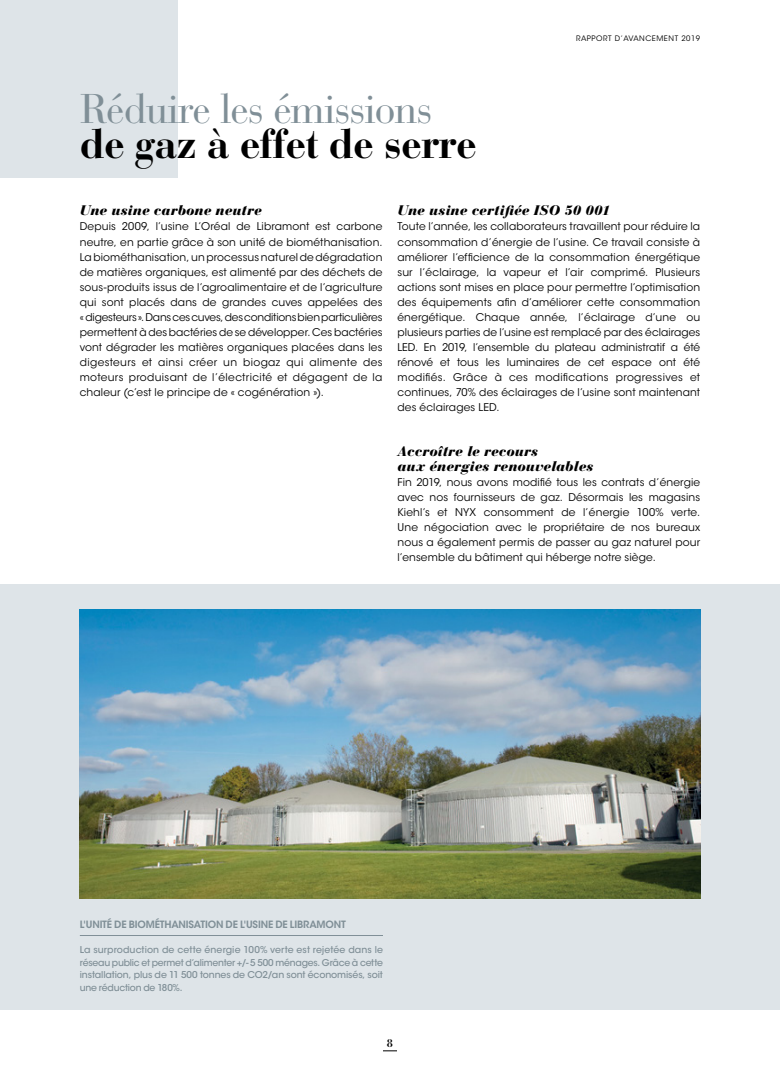
<style>
.page{position:relative;width:780px;height:1081px;background:#fff}
.page>*{position:absolute;margin:0;border:0;box-sizing:border-box;transform-origin:0 0}
.t1{font:41.25px "Bauer Bodoni Std";letter-spacing:-.025em;color:#808f97}
.t2{font:700 41.25px "Bauer Bodoni Std";letter-spacing:-.02em;color:#000}
.t3{font:italic 900 13.75px/15px "Bauer Bodoni Std";color:#000}
.t4{font:700 11px "Bauer Bodoni Std";color:#000}
.t5{font:10.62px/15px "ITC Avant Garde Std";letter-spacing:.015em;color:#000;text-align:justify}
.t6{font:600 10px "ITC Avant Garde Std";letter-spacing:-.015em;color:#808f97}
.t7{font:500 9.38px/12.5px "ITC Avant Garde Std";letter-spacing:-.015em;color:#808f97;text-align:justify}
.t8{font:7.5px "ITC Avant Garde Std";letter-spacing:.07em;color:#000}
</style>
<div class="page">
<div style="left:0;top:0;width:177px;height:177px;background:#dee4e8"></div>
<div style="left:0;top:585px;width:780px;height:425px;background:#dee4e8"></div>
<hr style="left:80px;top:935px;width:303px;height:1px;background:#808f97">
<img style="left:79px;top:609px;width:621px;height:289px">
<svg style="left:383px;top:1050px;width:14px;height:1px"></svg>
<p class="t8" style="left:576px;top:34px;width:126px">RAPPORT D’AVANCEMENT 2019</p>
<h1 class="t1" style="left:80px;top:85px;width:354px">Réduire les émissions</h1>
<h1 class="t2" style="left:80px;top:119px;width:398px">de gaz à effet de serre</h1>
<p class="t3" style="left:80px;top:203px;width:183px">Une usine carbone neutre</p>
<p class="t5" style="left:80px;top:219px;width:304px">Depuis 2009, l’usine L’Oréal de Libramont est carbone neutre, en partie grâce à son unité de biométhanisation.<br>La biométhanisation, un processus naturel de dégradation de matières organiques, est alimenté par des déchets de sous-produits issus de l’agroalimentaire et de l’agriculture qui sont placés dans de grandes cuves appelées des « digesteurs ». Dans ces cuves, des conditions bien particulières permettent à des bactéries de se développer. Ces bactéries vont dégrader les matières organiques placées dans les digesteurs et ainsi créer un biogaz qui alimente des moteurs produisant de l’électricité et dégagent de la chaleur (c’est le principe de « cogénération »).</p>
<p class="t3" style="left:397px;top:203px;width:214px">Une usine certifiée ISO 50 001</p>
<p class="t5" style="left:397px;top:219px;width:304px">Toute l’année, les collaborateurs travaillent pour réduire la consommation d’énergie de l’usine. Ce travail consiste à améliorer l’efficience de la consommation énergétique sur l’éclairage, la vapeur et l’air comprimé. Plusieurs actions sont mises en place pour permettre l’optimisation des équipements afin d’améliorer cette consommation énergétique. Chaque année, l’éclairage d’une ou plusieurs parties de l’usine est remplacé par des éclairages LED. En 2019, l’ensemble du plateau administratif a été rénové et tous les luminaires de cet espace ont été modifiés. Grâce à ces modifications progressives et continues, 70% des éclairages de l’usine sont maintenant des éclairages LED.</p>
<p class="t3" style="left:397px;top:443px;width:197px">Accroître le recours<br>aux énergies renouvelables</p>
<p class="t5" style="left:397px;top:474px;width:304px">Fin 2019, nous avons modifié tous les contrats d’énergie avec nos fournisseurs de gaz. Désormais les magasins Kiehl’s et NYX consomment de l’énergie 100% verte.<br>Une négociation avec le propriétaire de nos bureaux nous a également permis de passer au gaz naturel pour l’ensemble du bâtiment qui héberge notre siège.</p>
<p class="t6" style="left:80px;top:918px;width:267px">L'UNITÉ DE BIOMÉTHANISATION DE L'USINE DE LIBRAMONT</p>
<p class="t7" style="left:80px;top:943px;width:304px">La surproduction de cette énergie 100% verte est rejetée dans le réseau public et permet d’alimenter +/- 5 500 ménages. Grâce à cette installation, plus de 11 500 tonnes de CO2/an sont économisés, soit une réduction de 180%.</p>
<p class="t4" style="left:387px;top:1036px;width:8px">8</p>
</div>
